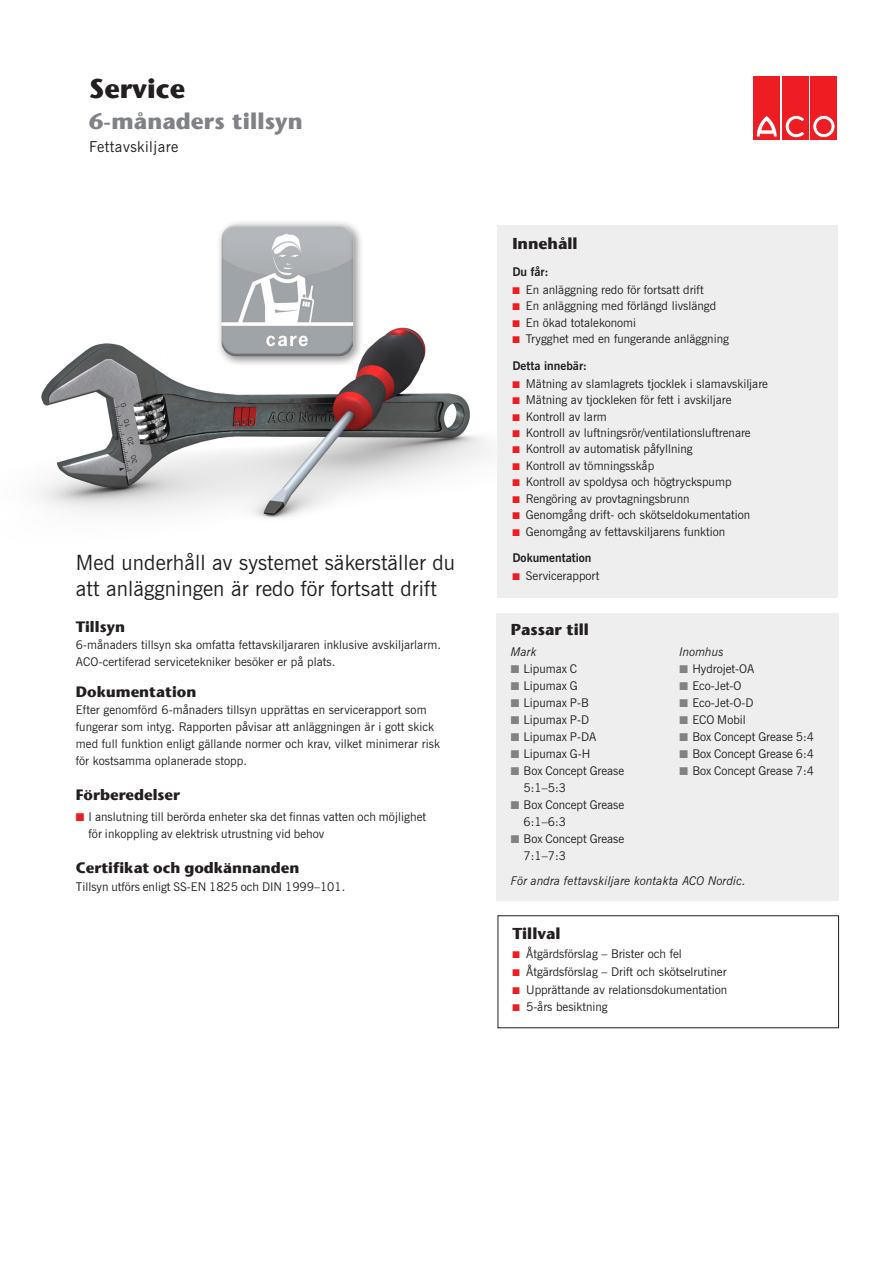
<style>
.page{position:relative;width:893px;height:1263px;background:#fff}
.page>*{position:absolute;margin:0;border:0;box-sizing:border-box;transform-origin:0 0}
.Rubrik_-_Topp{font:700 27px "Stone Sans";color:#231f20}
.Rubrik_-_Topp-2{font:700 22.5px "Stone Sans";letter-spacing:.005em;color:#808285}
.Brödtext_-_vänsterst{font:21px/25.5px "News Gothic BT";letter-spacing:.005em;color:#231f20}
.Rubrik_-_mellan_2017{font:700 15.75px "Stone Sans";color:#231f20}
.Ny_rubr_nindre_mella{font:700 15px "Stone Sans";color:#231f20}
.Rubrik_-_Topp-3{font:15px "News Gothic BT";letter-spacing:.03em;color:#231f20}
.Brödtext_-_vänsterst-2{font:700 15px "Stone Sans";letter-spacing:.005em;color:#231f20}
.Ny_rubr_nindre_mella-2{font:12px/17px "News Gothic BT";color:#231f20}
.Brödtext_-_vänsterst-3{font:12px/17px "News Gothic BT";letter-spacing:.005em;color:#231f20}
.Brödtext_2017{font:italic 12px "News Gothic BT";color:#231f20}
.Underrubrik_2017{font:700 12px "News Gothic BT";color:#231f20}
.s1{color:#ee1d23}
.s2{color:#808285}
</style>
<div class="page">
<img style="left:39px;top:327px;width:451px;height:192px">
<div style="left:216px;top:219px;width:148px;height:145px;background:#231f20;opacity:.5"></div>
<img style="left:221px;top:224px;width:132px;height:133px">
<div style="left:497px;top:225px;width:341px;height:373px;background:#eeeeef"></div>
<div style="left:754px;top:76px;width:26px;height:64px;background:#ee1d23"></div>
<svg style="left:756px;top:116px;width:21px;height:21px"></svg>
<div style="left:782px;top:76px;width:26px;height:64px;background:#ee1d23"></div>
<svg style="left:785px;top:115px;width:20px;height:23px"></svg>
<div style="left:811px;top:76px;width:26px;height:64px;background:#ee1d23"></div>
<svg style="left:813px;top:115px;width:22px;height:23px"></svg>
<div style="left:813px;top:115px;width:22px;height:23px;border:1px solid #ee1d23;border-radius:50%"></div>
<div style="left:817px;top:119px;width:14px;height:15px;background:#ee1d23;border-radius:50%"></div>
<div style="left:817px;top:119px;width:14px;height:15px;border:1px solid #ee1d23;border-radius:50%"></div>
<div style="left:498px;top:915px;width:341px;height:113px;border:1px solid #231f20"></div>
<div style="left:496px;top:613px;width:343px;height:287px;background:#eeeeef"></div>
<p class="Rubrik_-_Topp" style="left:89px;top:72px;width:98px">Service</p>
<p class="Rubrik_-_Topp-2" style="left:89px;top:108px;width:215px">6-månaders tillsyn</p>
<p class="Rubrik_-_Topp-3" style="left:89px;top:137px;width:90px">Fettavskiljare</p>
<p class="Brödtext_-_vänsterst" style="left:76px;top:550px;width:381px">Med underhåll av systemet säkerställer du att anläggningen är redo för fortsatt drift</p>
<p class="Brödtext_-_vänsterst-2" style="left:76px;top:618px;width:51px">Tillsyn</p>
<p class="Brödtext_-_vänsterst-3" style="left:76px;top:636px;width:367px">6-månaders tillsyn ska omfatta fettavskiljararen inklusive avskiljarlarm.<br>ACO-certiferad servicetekniker besöker er på plats.</p>
<p class="Ny_rubr_nindre_mella" style="left:76px;top:682px;width:122px">Dokumentation</p>
<p class="Ny_rubr_nindre_mella-2" style="left:76px;top:701px;width:366px">Efter genomförd 6-månaders tillsyn upprättas en servicerapport som fungerar som intyg. Rapporten påvisar att anläggningen är i gott skick med full funktion enligt gällande normer och krav, vilket minimerar risk för kostsamma oplanerade stopp.</p>
<p class="Ny_rubr_nindre_mella" style="left:76px;top:785px;width:106px">Förberedelser</p>
<p class="Ny_rubr_nindre_mella-2" style="left:89px;top:808px;width:339px;text-indent:-13px"><span class="s1">■</span> I anslutning till berörda enheter ska det finnas vatten och möjlighet för inkoppling av elektrisk utrustning vid behov</p>
<p class="Ny_rubr_nindre_mella" style="left:76px;top:859px;width:225px">Certifikat och godkännanden</p>
<p class="Ny_rubr_nindre_mella-2" style="left:76px;top:878px;width:271px">Tillsyn utförs enligt SS-EN 1825 och DIN 1999–101.</p>
<p class="Rubrik_-_mellan_2017" style="left:512px;top:234px;width:67px">Innehåll</p>
<p class="Underrubrik_2017" style="left:512px;top:265px;width:38px">Du får:</p>
<p class="Ny_rubr_nindre_mella-2" style="left:512px;top:281px;width:193px"><span class="s1">■</span> En anläggning redo för fortsatt drift</p>
<p class="Ny_rubr_nindre_mella-2" style="left:512px;top:298px;width:205px"><span class="s1">■</span> En anläggning med förlängd livslängd</p>
<p class="Ny_rubr_nindre_mella-2" style="left:512px;top:314px;width:125px"><span class="s1">■</span> En ökad totalekonomi</p>
<p class="Ny_rubr_nindre_mella-2" style="left:512px;top:331px;width:218px"><span class="s1">■</span> Trygghet med en fungerande anläggning</p>
<p class="Underrubrik_2017" style="left:512px;top:358px;width:76px">Detta innebär:</p>
<p class="Ny_rubr_nindre_mella-2" style="left:512px;top:375px;width:257px"><span class="s1">■</span> Mätning av slamlagrets tjocklek i slamavskiljare</p>
<p class="Ny_rubr_nindre_mella-2" style="left:512px;top:391px;width:221px"><span class="s1">■</span> Mätning av tjockleken för fett i avskiljare</p>
<p class="Ny_rubr_nindre_mella-2" style="left:512px;top:408px;width:96px"><span class="s1">■</span> Kontroll av larm</p>
<p class="Ny_rubr_nindre_mella-2" style="left:512px;top:424px;width:240px"><span class="s1">■</span> Kontroll av luftningsrör/ventilationsluftrenare</p>
<p class="Ny_rubr_nindre_mella-2" style="left:512px;top:441px;width:182px"><span class="s1">■</span> Kontroll av automatisk påfyllning</p>
<p class="Ny_rubr_nindre_mella-2" style="left:512px;top:457px;width:143px"><span class="s1">■</span> Kontroll av tömningsskåp</p>
<p class="Ny_rubr_nindre_mella-2" style="left:512px;top:474px;width:221px"><span class="s1">■</span> Kontroll av spoldysa och högtryckspump</p>
<p class="Ny_rubr_nindre_mella-2" style="left:512px;top:490px;width:179px"><span class="s1">■</span> Rengöring av provtagningsbrunn</p>
<p class="Ny_rubr_nindre_mella-2" style="left:512px;top:506px;width:239px"><span class="s1">■</span> Genomgång drift- och skötseldokumentation</p>
<p class="Ny_rubr_nindre_mella-2" style="left:512px;top:523px;width:214px"><span class="s1">■</span> Genomgång av fettavskiljarens funktion</p>
<p class="Underrubrik_2017" style="left:512px;top:551px;width:81px">Dokumentation</p>
<p class="Ny_rubr_nindre_mella-2" style="left:512px;top:567px;width:88px"><span class="s1">■</span> Servicerapport</p>
<p class="Rubrik_-_mellan_2017" style="left:511px;top:620px;width:80px">Passar till</p>
<p class="Brödtext_2017" style="left:511px;top:644px;width:27px">Mark</p>
<p class="Ny_rubr_nindre_mella-2" style="left:511px;top:660px;width:68px"><span class="s2">■</span> Lipumax C</p>
<p class="Ny_rubr_nindre_mella-2" style="left:511px;top:677px;width:68px"><span class="s2">■</span> Lipumax G</p>
<p class="Ny_rubr_nindre_mella-2" style="left:511px;top:694px;width:79px"><span class="s2">■</span> Lipumax P-B</p>
<p class="Ny_rubr_nindre_mella-2" style="left:511px;top:711px;width:80px"><span class="s2">■</span> Lipumax P-D</p>
<p class="Ny_rubr_nindre_mella-2" style="left:511px;top:728px;width:87px"><span class="s2">■</span> Lipumax P-DA</p>
<p class="Ny_rubr_nindre_mella-2" style="left:511px;top:745px;width:81px"><span class="s2">■</span> Lipumax G-H</p>
<p class="Ny_rubr_nindre_mella-2" style="left:524px;top:762px;width:102px;text-indent:-13px"><span class="s2">■</span> Box Concept Grease<br>5:1–5:3</p>
<p class="Ny_rubr_nindre_mella-2" style="left:524px;top:796px;width:102px;text-indent:-13px"><span class="s2">■</span> Box Concept Grease<br>6:1–6:3</p>
<p class="Ny_rubr_nindre_mella-2" style="left:524px;top:830px;width:102px;text-indent:-13px"><span class="s2">■</span> Box Concept Grease<br>7:1–7:3</p>
<p class="Brödtext_2017" style="left:680px;top:645px;width:46px">Inomhus</p>
<p class="Ny_rubr_nindre_mella-2" style="left:680px;top:660px;width:76px"><span class="s2">■</span> Hydrojet-OA</p>
<p class="Ny_rubr_nindre_mella-2" style="left:680px;top:677px;width:63px"><span class="s2">■</span> Eco-Jet-O</p>
<p class="Ny_rubr_nindre_mella-2" style="left:680px;top:694px;width:75px"><span class="s2">■</span> Eco-Jet-O-D</p>
<p class="Ny_rubr_nindre_mella-2" style="left:680px;top:711px;width:68px"><span class="s2">■</span> ECO Mobil</p>
<p class="Ny_rubr_nindre_mella-2" style="left:680px;top:728px;width:136px"><span class="s2">■</span> Box Concept Grease 5:4</p>
<p class="Ny_rubr_nindre_mella-2" style="left:680px;top:745px;width:136px"><span class="s2">■</span> Box Concept Grease 6:4</p>
<p class="Ny_rubr_nindre_mella-2" style="left:680px;top:762px;width:136px"><span class="s2">■</span> Box Concept Grease 7:4</p>
<p class="Brödtext_2017" style="left:511px;top:873px;width:237px">För andra fettavskiljare kontakta ACO Nordic.</p>
<p class="Rubrik_-_mellan_2017" style="left:513px;top:924px;width:49px">Tillval</p>
<p class="Ny_rubr_nindre_mella-2" style="left:513px;top:945px;width:171px"><span class="s1">■</span> Åtgärdsförslag – Brister och fel</p>
<p class="Ny_rubr_nindre_mella-2" style="left:513px;top:963px;width:215px"><span class="s1">■</span> Åtgärdsförslag – Drift och skötselrutiner</p>
<p class="Ny_rubr_nindre_mella-2" style="left:513px;top:981px;width:216px"><span class="s1">■</span> Upprättande av relationsdokumentation</p>
<p class="Ny_rubr_nindre_mella-2" style="left:513px;top:998px;width:97px"><span class="s1">■</span> 5-års besiktning</p>
</div>
